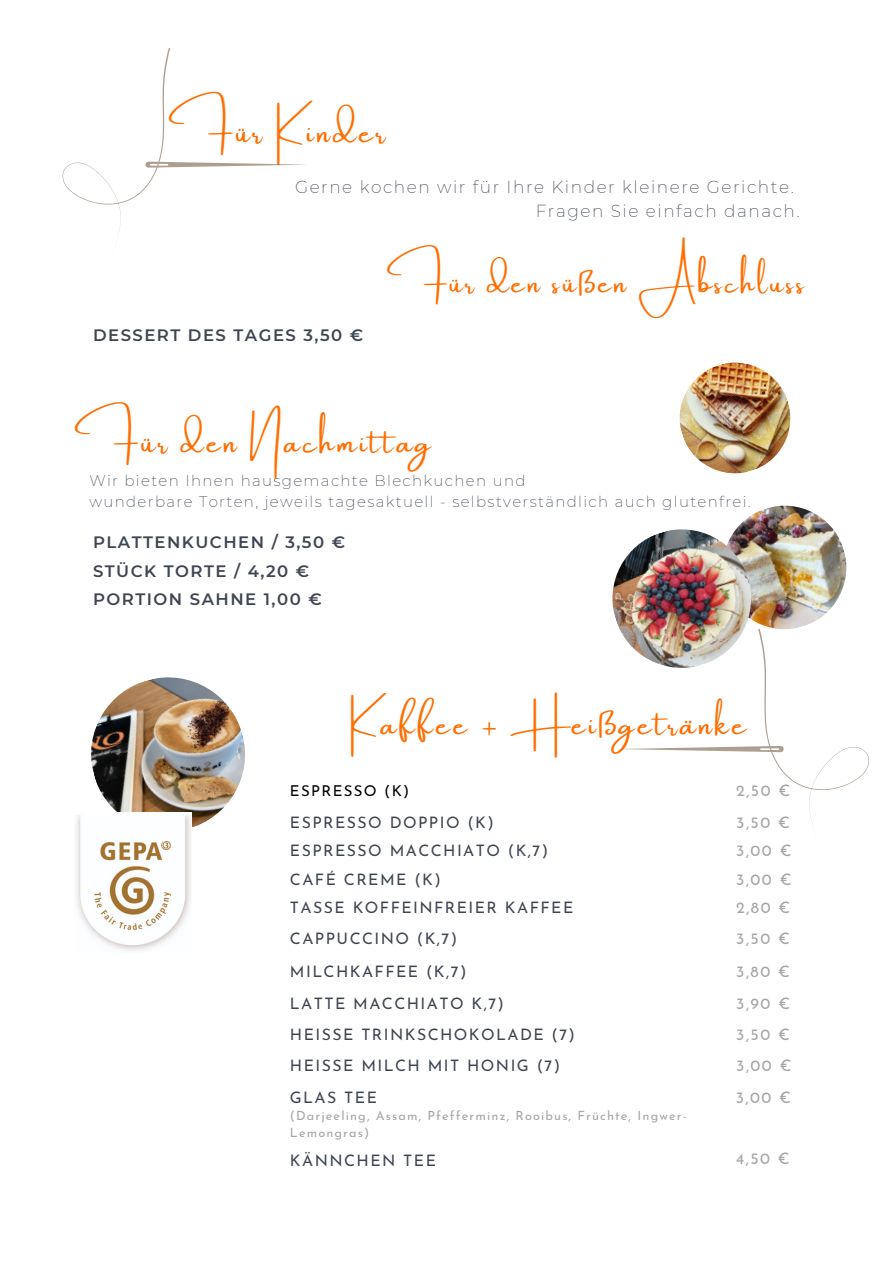
<style>
.page{position:relative;width:894px;height:1264px;background:#fff}
.page>*{position:absolute;margin:0;border:0;box-sizing:border-box;transform-origin:0 0}
.t1{font:30.15px "Amsterdam One";letter-spacing:.1em;color:#fe6f03}
.t2{font:30px "Amsterdam One";letter-spacing:.1em;color:#fe6f03}
.t3{font:28.35px "Amsterdam One";letter-spacing:.1em;color:#fe6f03}
.t4{font:200 16.95px/23.7px "Montserrat";letter-spacing:.09em;color:#3f4652}
.t5{font:600 16.5px "Montserrat";letter-spacing:.09em;color:#3f4652}
.t6{font:15.9px "Josefin Sans";letter-spacing:.09em;color:#3f4652}
.t7{font:15.9px "Josefin Sans";letter-spacing:.09em;color:#a6a6a6}
.t8{font:200 15px/20.2px "Montserrat";letter-spacing:.09em;color:#3f4652}
.t9{font:15px "Josefin Sans";letter-spacing:.09em;color:#000}
.t10{font:12.75px/17.4px "Josefin Sans";letter-spacing:.09em;color:#a6a6a6}
</style>
<div class="page">
<img style="left:679px;top:362px;width:112px;height:112px">
<img style="left:91px;top:677px;width:154px;height:151px">
<img style="left:744px;top:505px;width:103px;height:124px">
<img style="left:612px;top:521px;width:147px;height:108px">
<img style="left:76px;top:812px;width:115px;height:139px">
<svg style="left:63px;top:48px;width:243px;height:187px"></svg>
<svg style="left:619px;top:629px;width:249px;height:193px"></svg>
<h4 class="t1" style="left:168px;top:116px;width:219px">Für Kinder</h4>
<h4 class="t4" style="left:535px;top:175px;width:265px;text-indent:-241px">Gerne kochen wir für Ihre Kinder kleinere Gerichte.<br>Fragen Sie einfach danach.</h4>
<h4 class="t5" style="left:93px;top:325px;width:272px">DESSERT DES TAGES 3,50 €</h4>
<h4 class="t3" style="left:386px;top:267px;width:419px">Für den süßen Abschluss</h4>
<p class="t2" style="left:74px;top:426px;width:358px">Für den Nachmittag</p>
<h1 class="t8" style="left:89px;top:471px;width:662px">Wir bieten Ihnen hausgemachte Blechkuchen und<br>wunderbare Torten, jeweils tagesaktuell - selbstverständlich auch glutenfrei.</h1>
<h4 class="t5" style="left:93px;top:532px;width:253px">PLATTENKUCHEN / 3,50 €</h4>
<h1 class="t5" style="left:93px;top:560px;width:218px">STÜCK TORTE / 4,20 €</h1>
<h2 class="t5" style="left:93px;top:589px;width:230px">PORTION SAHNE 1,00 €</h2>
<p class="t2" style="left:350px;top:708px;width:398px">Kaffee + Heißgetränke</p>
<h1 class="t7" style="left:736px;top:784px;width:56px">2,50 €</h1>
<h6 class="t6" style="left:290px;top:816px;width:205px">ESPRESSO DOPPIO (K)</h6>
<p class="t7" style="left:736px;top:816px;width:55px">3,50 €</p>
<p class="t6" style="left:290px;top:843px;width:260px">ESPRESSO MACCHIATO (K,7)</p>
<h2 class="t7" style="left:736px;top:843px;width:57px">3,00 €</h2>
<h2 class="t6" style="left:290px;top:873px;width:152px">CAFÉ CREME (K)</h2>
<h2 class="t7" style="left:736px;top:873px;width:57px">3,00 €</h2>
<p class="t6" style="left:290px;top:901px;width:285px">TASSE KOFFEINFREIER KAFFEE</p>
<p class="t7" style="left:736px;top:901px;width:56px">2,80 €</p>
<h1 class="t6" style="left:290px;top:931px;width:169px">CAPPUCCINO (K,7)</h1>
<h3 class="t7" style="left:736px;top:931px;width:55px">3,50 €</h3>
<h3 class="t6" style="left:290px;top:964px;width:178px">MILCHKAFFEE (K,7)</h3>
<h3 class="t7" style="left:736px;top:964px;width:55px">3,80 €</h3>
<h3 class="t6" style="left:290px;top:996px;width:215px">LATTE MACCHIATO K,7)</h3>
<h3 class="t7" style="left:736px;top:996px;width:55px">3,90 €</h3>
<p class="t6" style="left:290px;top:1028px;width:286px">HEISSE TRINKSCHOKOLADE (7)</p>
<h3 class="t7" style="left:736px;top:1028px;width:55px">3,50 €</h3>
<p class="t6" style="left:290px;top:1059px;width:271px">HEISSE MILCH MIT HONIG (7)</p>
<h3 class="t7" style="left:736px;top:1059px;width:57px">3,00 €</h3>
<h3 class="t6" style="left:290px;top:1090px;width:88px">GLAS TEE</h3>
<p class="t7" style="left:735px;top:1090px;width:57px">3,00 €</p>
<h3 class="t10" style="left:290px;top:1107px;width:398px">(Darjeeling, Assam, Pfefferminz, Rooibus, Früchte, Ingwer-<br>Lemongras)</h3>
<h4 class="t6" style="left:290px;top:1153px;width:147px">KÄNNCHEN TEE</h4>
<h4 class="t7" style="left:735px;top:1152px;width:55px">4,50 €</h4>
<h4 class="t9" style="left:290px;top:784px;width:121px">ESPRESSO (K)</h4>
</div>
